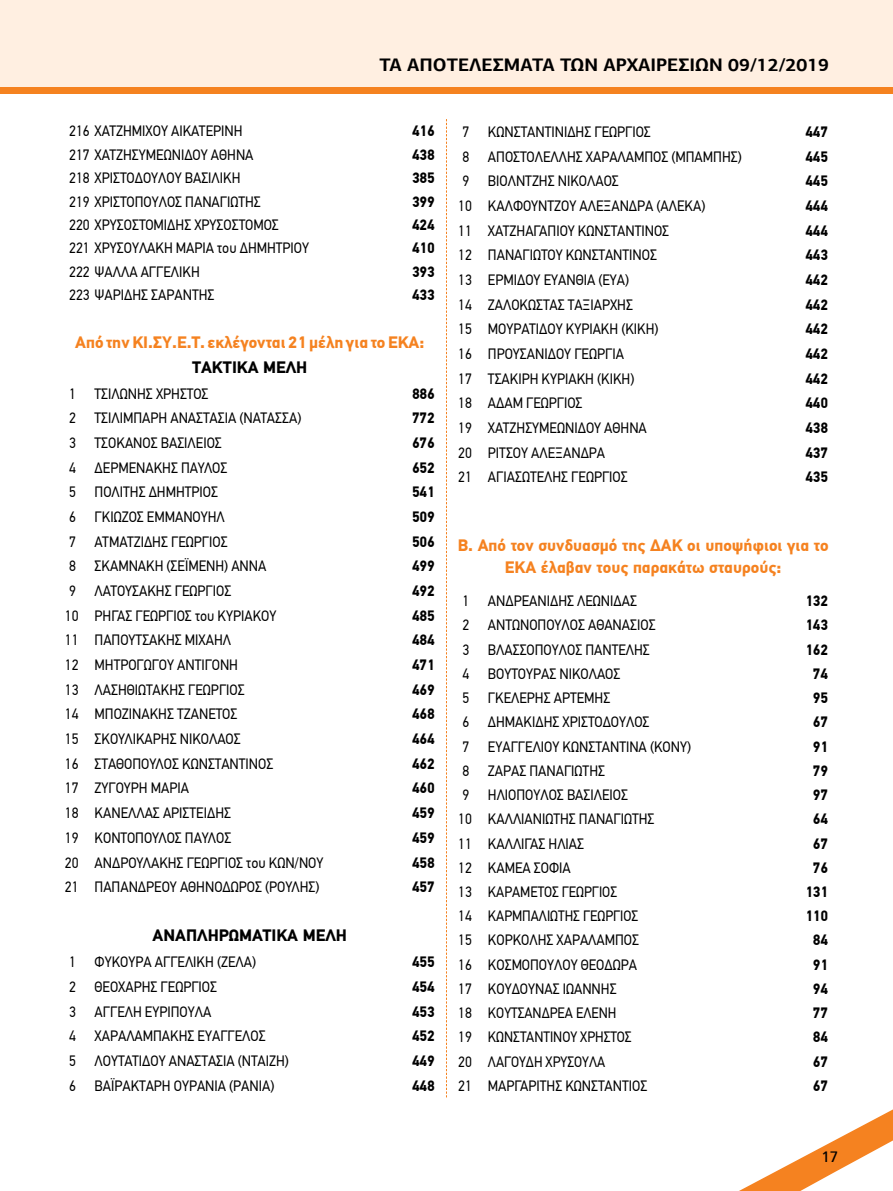
<style>
.page{position:relative;width:893px;height:1191px;background:#fff}
.page>*{position:absolute;margin:0;border:0;box-sizing:border-box;transform-origin:0 0}
.t1{font:700 18.15px "PF Agora Sans Pro";color:#000}
.t2{font:700 16.5px/22.5px "PF Din Text Pro";color:#f58220;text-align:center}
.t3{font:700 16.5px "PF Din Text Pro";color:#000}
.t4{font:15px "PF Din Text Pro";color:#000;scale:.92 1}
.t5{font:700 15px "PF Din Text Pro";color:#000;scale:.92 1}
.t6{font:15px "PF Catalog";color:#000}
</style>
<div class="page">
<div style="left:0;top:0;width:893px;height:87px;background:#ffefe1"></div>
<svg style="left:739px;top:1109px;width:154px;height:82px"></svg>
<div style="left:0;top:87px;width:893px;height:6px;background:#f58220"></div>
<svg style="left:446px;top:119px;width:1px;height:978px"></svg>
<p class="t1" style="left:379px;top:53px;width:451px">ΤΑ ΑΠΟΤΕΛΕΣΜΑΤΑ ΤΩΝ ΑΡΧΑΙΡΕΣΙΩΝ 09/12/2019</p>
<p class="t4" style="left:69px;top:122px;width:190px">216 ΧΑΤΖΗΜΙΧΟΥ ΑΙΚΑΤΕΡΙΝΗ</p>
<p class="t5" style="left:412px;top:122px;width:26px">416</p>
<p class="t4" style="left:69px;top:146px;width:202px">217 ΧΑΤΖΗΣΥΜΕΩΝΙΔΟΥ ΑΘΗΝΑ</p>
<p class="t5" style="left:412px;top:145px;width:26px">438</p>
<p class="t4" style="left:69px;top:169px;width:188px">218 ΧΡΙΣΤΟΔΟΥΛΟΥ ΒΑΣΙΛΙΚΗ</p>
<p class="t5" style="left:412px;top:169px;width:26px">385</p>
<p class="t4" style="left:69px;top:193px;width:210px">219 ΧΡΙΣΤΟΠΟΥΛΟΣ ΠΑΝΑΓΙΩΤΗΣ</p>
<p class="t5" style="left:412px;top:192px;width:26px">399</p>
<p class="t4" style="left:69px;top:216px;width:230px">220 ΧΡΥΣΟΣΤΟΜΙΔΗΣ ΧΡΥΣΟΣΤΟΜΟΣ</p>
<p class="t5" style="left:412px;top:216px;width:26px">424</p>
<p class="t4" style="left:69px;top:239px;width:262px">221 ΧΡΥΣΟΥΛΑΚΗ ΜΑΡΙΑ του ΔΗΜΗΤΡΙΟΥ</p>
<p class="t5" style="left:412px;top:239px;width:26px">410</p>
<p class="t4" style="left:69px;top:263px;width:144px">222 ΨΑΛΛΑ ΑΓΓΕΛΙΚΗ</p>
<p class="t5" style="left:412px;top:262px;width:26px">393</p>
<p class="t4" style="left:69px;top:286px;width:160px">223 ΨΑΡΙΔΗΣ ΣΑΡΑΝΤΗΣ</p>
<p class="t5" style="left:412px;top:286px;width:26px">433</p>
<p class="t2" style="left:75px;top:332px;width:351px">Από την ΚΙ.ΣΥ.Ε.Τ. εκλέγονται 21 μέλη για το ΕΚΑ:</p>
<p class="t3" style="left:192px;top:357px;width:117px">ΤΑΚΤΙΚΑ ΜΕΛΗ</p>
<p class="t4" style="left:69px;top:385px;width:153px">1 ΤΣΙΛΩΝΗΣ ΧΡΗΣΤΟΣ</p>
<p class="t5" style="left:412px;top:384px;width:26px">886</p>
<p class="t4" style="left:69px;top:409px;width:254px">2 ΤΣΙΛΙΜΠΑΡΗ ΑΝΑΣΤΑΣΙΑ (ΝΑΤΑΣΣΑ)</p>
<p class="t5" style="left:412px;top:409px;width:26px">772</p>
<p class="t4" style="left:69px;top:434px;width:168px">3 ΤΣΟΚΑΝΟΣ ΒΑΣΙΛΕΙΟΣ</p>
<p class="t5" style="left:412px;top:434px;width:26px">676</p>
<p class="t4" style="left:69px;top:459px;width:174px">4 ΔΕΡΜΕΝΑΚΗΣ ΠΑΥΛΟΣ</p>
<p class="t5" style="left:412px;top:458px;width:26px">652</p>
<p class="t4" style="left:69px;top:483px;width:163px">5 ΠΟΛΙΤΗΣ ΔΗΜΗΤΡΙΟΣ</p>
<p class="t5" style="left:412px;top:483px;width:26px">541</p>
<p class="t4" style="left:69px;top:508px;width:171px">6 ΓΚΙΩΖΟΣ ΕΜΜΑΝΟΥΗΛ</p>
<p class="t5" style="left:412px;top:508px;width:26px">509</p>
<p class="t4" style="left:69px;top:533px;width:174px">7 ΑΤΜΑΤΖΙΔΗΣ ΓΕΩΡΓΙΟΣ</p>
<p class="t5" style="left:412px;top:532px;width:26px">506</p>
<p class="t4" style="left:69px;top:557px;width:216px">8 ΣΚΑΜΝΑΚΗ (ΣΕΪΜΕΝΗ) ΑΝΝΑ</p>
<p class="t5" style="left:412px;top:557px;width:26px">499</p>
<p class="t4" style="left:69px;top:582px;width:178px">9 ΛΑΤΟΥΣΑΚΗΣ ΓΕΩΡΓΙΟΣ</p>
<p class="t5" style="left:412px;top:582px;width:26px">492</p>
<p class="t4" style="left:65px;top:607px;width:231px">10 ΡΗΓΑΣ ΓΕΩΡΓΙΟΣ του ΚΥΡΙΑΚΟΥ</p>
<p class="t5" style="left:412px;top:606px;width:26px">485</p>
<p class="t4" style="left:65px;top:631px;width:182px">11 ΠΑΠΟΥΤΣΑΚΗΣ ΜΙΧΑΗΛ</p>
<p class="t5" style="left:412px;top:631px;width:26px">484</p>
<p class="t4" style="left:65px;top:656px;width:190px">12 ΜΗΤΡΟΓΩΓΟΥ ΑΝΤΙΓΟΝΗ</p>
<p class="t5" style="left:412px;top:656px;width:26px">471</p>
<p class="t4" style="left:65px;top:681px;width:197px">13 ΛΑΣΗΘΙΩΤΑΚΗΣ ΓΕΩΡΓΙΟΣ</p>
<p class="t5" style="left:412px;top:680px;width:26px">469</p>
<p class="t4" style="left:65px;top:705px;width:189px">14 ΜΠΟΖΙΝΑΚΗΣ ΤΖΑΝΕΤΟΣ</p>
<p class="t5" style="left:412px;top:705px;width:26px">468</p>
<p class="t4" style="left:65px;top:730px;width:193px">15 ΣΚΟΥΛΙΚΑΡΗΣ ΝΙΚΟΛΑΟΣ</p>
<p class="t5" style="left:412px;top:730px;width:26px">464</p>
<p class="t4" style="left:65px;top:755px;width:228px">16 ΣΤΑΘΟΠΟΥΛΟΣ ΚΩΝΣΤΑΝΤΙΝΟΣ</p>
<p class="t5" style="left:412px;top:754px;width:26px">462</p>
<p class="t4" style="left:65px;top:779px;width:136px">17 ΖΥΓΟΥΡΗ ΜΑΡΙΑ</p>
<p class="t5" style="left:412px;top:779px;width:26px">460</p>
<p class="t4" style="left:65px;top:804px;width:182px">18 ΚΑΝΕΛΛΑΣ ΑΡΙΣΤΕΙΔΗΣ</p>
<p class="t5" style="left:412px;top:804px;width:26px">459</p>
<p class="t4" style="left:65px;top:829px;width:182px">19 ΚΟΝΤΟΠΟΥΛΟΣ ΠΑΥΛΟΣ</p>
<p class="t5" style="left:412px;top:828px;width:26px">459</p>
<p class="t4" style="left:65px;top:853px;width:283px">20 ΑΝΔΡΟΥΛΑΚΗΣ ΓΕΩΡΓΙΟΣ του ΚΩΝ/ΝΟΥ</p>
<p class="t5" style="left:412px;top:853px;width:26px">458</p>
<p class="t4" style="left:65px;top:878px;width:278px">21 ΠΑΠΑΝΔΡΕΟΥ ΑΘΗΝΟΔΩΡΟΣ (ΡΟΥΛΗΣ)</p>
<p class="t5" style="left:412px;top:878px;width:26px">457</p>
<p class="t3" style="left:153px;top:925px;width:196px">ΑΝΑΠΛΗΡΩΜΑΤΙΚΑ ΜΕΛΗ</p>
<p class="t4" style="left:69px;top:953px;width:205px">1 ΦΥΚΟΥΡΑ ΑΓΓΕΛΙΚΗ (ΖΕΛΑ)</p>
<p class="t5" style="left:412px;top:953px;width:26px">455</p>
<p class="t4" style="left:69px;top:978px;width:162px">2 ΘΕΟΧΑΡΗΣ ΓΕΩΡΓΙΟΣ</p>
<p class="t5" style="left:412px;top:977px;width:26px">454</p>
<p class="t4" style="left:69px;top:1002px;width:156px">3 ΑΓΓΕΛΗ ΕΥΡΙΠΟΥΛΑ</p>
<p class="t5" style="left:412px;top:1002px;width:26px">453</p>
<p class="t4" style="left:69px;top:1027px;width:215px">4 ΧΑΡΑΛΑΜΠΑΚΗΣ ΕΥΑΓΓΕΛΟΣ</p>
<p class="t5" style="left:412px;top:1027px;width:26px">452</p>
<p class="t4" style="left:69px;top:1052px;width:240px">5 ΛΟΥΤΑΤΙΔΟΥ ΑΝΑΣΤΑΣΙΑ (ΝΤΑΙΖΗ)</p>
<p class="t5" style="left:412px;top:1051px;width:26px">449</p>
<p class="t4" style="left:69px;top:1076px;width:225px">6 ΒΑΪΡΑΚΤΑΡΗ ΟΥΡΑΝΙΑ (ΡΑΝΙΑ)</p>
<p class="t5" style="left:412px;top:1076px;width:26px">448</p>
<p class="t4" style="left:462px;top:123px;width:206px">7 ΚΩΝΣΤΑΝΤΙΝΙΔΗΣ ΓΕΩΡΓΙΟΣ</p>
<p class="t5" style="left:805px;top:123px;width:26px">447</p>
<p class="t4" style="left:462px;top:148px;width:305px">8 ΑΠΟΣΤΟΛΕΛΛΗΣ ΧΑΡΑΛΑΜΠΟΣ (ΜΠΑΜΠΗΣ)</p>
<p class="t5" style="left:805px;top:147px;width:26px">445</p>
<p class="t4" style="left:462px;top:172px;width:171px">9 ΒΙΟΛΝΤΖΗΣ ΝΙΚΟΛΑΟΣ</p>
<p class="t5" style="left:805px;top:172px;width:26px">445</p>
<p class="t4" style="left:458px;top:197px;width:270px">10 ΚΑΛΦΟΥΝΤΖΟΥ ΑΛΕΞΑΝΔΡΑ (ΑΛΕΚΑ)</p>
<p class="t5" style="left:805px;top:197px;width:26px">444</p>
<p class="t4" style="left:458px;top:222px;width:231px">11 ΧΑΤΖΗΑΓΑΠΙΟΥ ΚΩΝΣΤΑΝΤΙΝΟΣ</p>
<p class="t5" style="left:805px;top:221px;width:26px">444</p>
<p class="t4" style="left:458px;top:246px;width:218px">12 ΠΑΝΑΓΙΩΤΟΥ ΚΩΝΣΤΑΝΤΙΝΟΣ</p>
<p class="t5" style="left:805px;top:246px;width:26px">443</p>
<p class="t4" style="left:458px;top:271px;width:187px">13 ΕΡΜΙΔΟΥ ΕΥΑΝΘΙΑ (ΕΥΑ)</p>
<p class="t5" style="left:805px;top:271px;width:26px">442</p>
<p class="t4" style="left:458px;top:296px;width:191px">14 ΖΑΛΟΚΩΣΤΑΣ ΤΑΞΙΑΡΧΗΣ</p>
<p class="t5" style="left:805px;top:295px;width:26px">442</p>
<p class="t4" style="left:458px;top:320px;width:219px">15 ΜΟΥΡΑΤΙΔΟΥ ΚΥΡΙΑΚΗ (ΚΙΚΗ)</p>
<p class="t5" style="left:805px;top:320px;width:26px">442</p>
<p class="t4" style="left:458px;top:345px;width:182px">16 ΠΡΟΥΣΑΝΙΔΟΥ ΓΕΩΡΓΙΑ</p>
<p class="t5" style="left:805px;top:345px;width:26px">442</p>
<p class="t4" style="left:458px;top:370px;width:193px">17 ΤΣΑΚΙΡΗ ΚΥΡΙΑΚΗ (ΚΙΚΗ)</p>
<p class="t5" style="left:805px;top:369px;width:26px">442</p>
<p class="t4" style="left:458px;top:394px;width:137px">18 ΑΔΑΜ ΓΕΩΡΓΙΟΣ</p>
<p class="t5" style="left:805px;top:394px;width:26px">440</p>
<p class="t4" style="left:458px;top:419px;width:207px">19 ΧΑΤΖΗΣΥΜΕΩΝΙΔΟΥ ΑΘΗΝΑ</p>
<p class="t5" style="left:805px;top:419px;width:26px">438</p>
<p class="t4" style="left:458px;top:444px;width:161px">20 ΡΙΤΣΟΥ ΑΛΕΞΑΝΔΡΑ</p>
<p class="t5" style="left:805px;top:443px;width:26px">437</p>
<p class="t4" style="left:458px;top:468px;width:186px">21 ΑΓΙΑΣΩΤΕΛΗΣ ΓΕΩΡΓΙΟΣ</p>
<p class="t5" style="left:805px;top:468px;width:26px">435</p>
<p class="t2" style="left:458px;top:534px;width:372px">Β. Από τον συνδυασμό της ΔΑΚ οι υποψήφιοι για το<br>ΕΚΑ έλαβαν τους παρακάτω σταυρούς:</p>
<p class="t4" style="left:462px;top:592px;width:191px">1 ΑΝΔΡΕΑΝΙΔΗΣ ΛΕΩΝΙΔΑΣ</p>
<p class="t5" style="left:805px;top:591px;width:26px">132</p>
<p class="t4" style="left:462px;top:616px;width:211px">2 ΑΝΤΩΝΟΠΟΥΛΟΣ ΑΘΑΝΑΣΙΟΣ</p>
<p class="t5" style="left:805px;top:616px;width:26px">143</p>
<p class="t4" style="left:462px;top:640px;width:205px">3 ΒΛΑΣΣΟΠΟΥΛΟΣ ΠΑΝΤΕΛΗΣ</p>
<p class="t5" style="left:805px;top:640px;width:26px">162</p>
<p class="t4" style="left:462px;top:665px;width:173px">4 ΒΟΥΤΟΥΡΑΣ ΝΙΚΟΛΑΟΣ</p>
<p class="t5" style="left:813px;top:664px;width:18px">74</p>
<p class="t4" style="left:462px;top:689px;width:162px">5 ΓΚΕΛΕΡΗΣ ΑΡΤΕΜΗΣ</p>
<p class="t5" style="left:813px;top:688px;width:18px">95</p>
<p class="t4" style="left:462px;top:713px;width:205px">6 ΔΗΜΑΚΙΔΗΣ ΧΡΙΣΤΟΔΟΥΛΟΣ</p>
<p class="t5" style="left:813px;top:713px;width:18px">67</p>
<p class="t4" style="left:462px;top:737px;width:250px">7 ΕΥΑΓΓΕΛΙΟΥ ΚΩΝΣΤΑΝΤΙΝΑ (ΚΟΝΥ)</p>
<p class="t5" style="left:813px;top:737px;width:18px">91</p>
<p class="t4" style="left:462px;top:761px;width:157px">8 ΖΑΡΑΣ ΠΑΝΑΓΙΩΤΗΣ</p>
<p class="t5" style="left:813px;top:761px;width:18px">79</p>
<p class="t4" style="left:462px;top:786px;width:182px">9 ΗΛΙΟΠΟΥΛΟΣ ΒΑΣΙΛΕΙΟΣ</p>
<p class="t5" style="left:813px;top:785px;width:18px">97</p>
<p class="t4" style="left:458px;top:810px;width:215px">10 ΚΑΛΛΙΑΝΙΩΤΗΣ ΠΑΝΑΓΙΩΤΗΣ</p>
<p class="t5" style="left:813px;top:810px;width:18px">64</p>
<p class="t4" style="left:458px;top:834px;width:138px">11 ΚΑΛΛΙΓΑΣ ΗΛΙΑΣ</p>
<p class="t5" style="left:813px;top:834px;width:18px">67</p>
<p class="t4" style="left:458px;top:858px;width:124px">12 ΚΑΜΕΑ ΣΟΦΙΑ</p>
<p class="t5" style="left:813px;top:858px;width:18px">76</p>
<p class="t4" style="left:458px;top:883px;width:174px">13 ΚΑΡΑΜΕΤΟΣ ΓΕΩΡΓΙΟΣ</p>
<p class="t5" style="left:805px;top:882px;width:26px">131</p>
<p class="t4" style="left:458px;top:907px;width:197px">14 ΚΑΡΜΠΑΛΙΩΤΗΣ ΓΕΩΡΓΙΟΣ</p>
<p class="t5" style="left:805px;top:907px;width:26px">110</p>
<p class="t4" style="left:458px;top:931px;width:198px">15 ΚΟΡΚΟΛΗΣ ΧΑΡΑΛΑΜΠΟΣ</p>
<p class="t5" style="left:813px;top:931px;width:18px">84</p>
<p class="t4" style="left:458px;top:955px;width:196px">16 ΚΟΣΜΟΠΟΥΛΟΥ ΘΕΟΔΩΡΑ</p>
<p class="t5" style="left:813px;top:955px;width:18px">91</p>
<p class="t4" style="left:458px;top:980px;width:174px">17 ΚΟΥΔΟΥΝΑΣ ΙΩΑΝΝΗΣ</p>
<p class="t5" style="left:813px;top:979px;width:18px">94</p>
<p class="t4" style="left:458px;top:1004px;width:174px">18 ΚΟΥΤΣΑΝΔΡΕΑ ΕΛΕΝΗ</p>
<p class="t5" style="left:813px;top:1004px;width:18px">77</p>
<p class="t4" style="left:458px;top:1028px;width:190px">19 ΚΩΝΣΤΑΝΤΙΝΟΥ ΧΡΗΣΤΟΣ</p>
<p class="t5" style="left:813px;top:1028px;width:18px">84</p>
<p class="t4" style="left:458px;top:1052px;width:161px">20 ΛΑΓΟΥΔΗ ΧΡΥΣΟΥΛΑ</p>
<p class="t5" style="left:813px;top:1052px;width:18px">67</p>
<p class="t4" style="left:458px;top:1077px;width:207px">21 ΜΑΡΓΑΡΙΤΗΣ ΚΩΝΣΤΑΝΤΙΟΣ</p>
<p class="t5" style="left:813px;top:1076px;width:18px">67</p>
<p class="t6" style="left:821px;top:1147px;width:18px">17</p>
</div>
